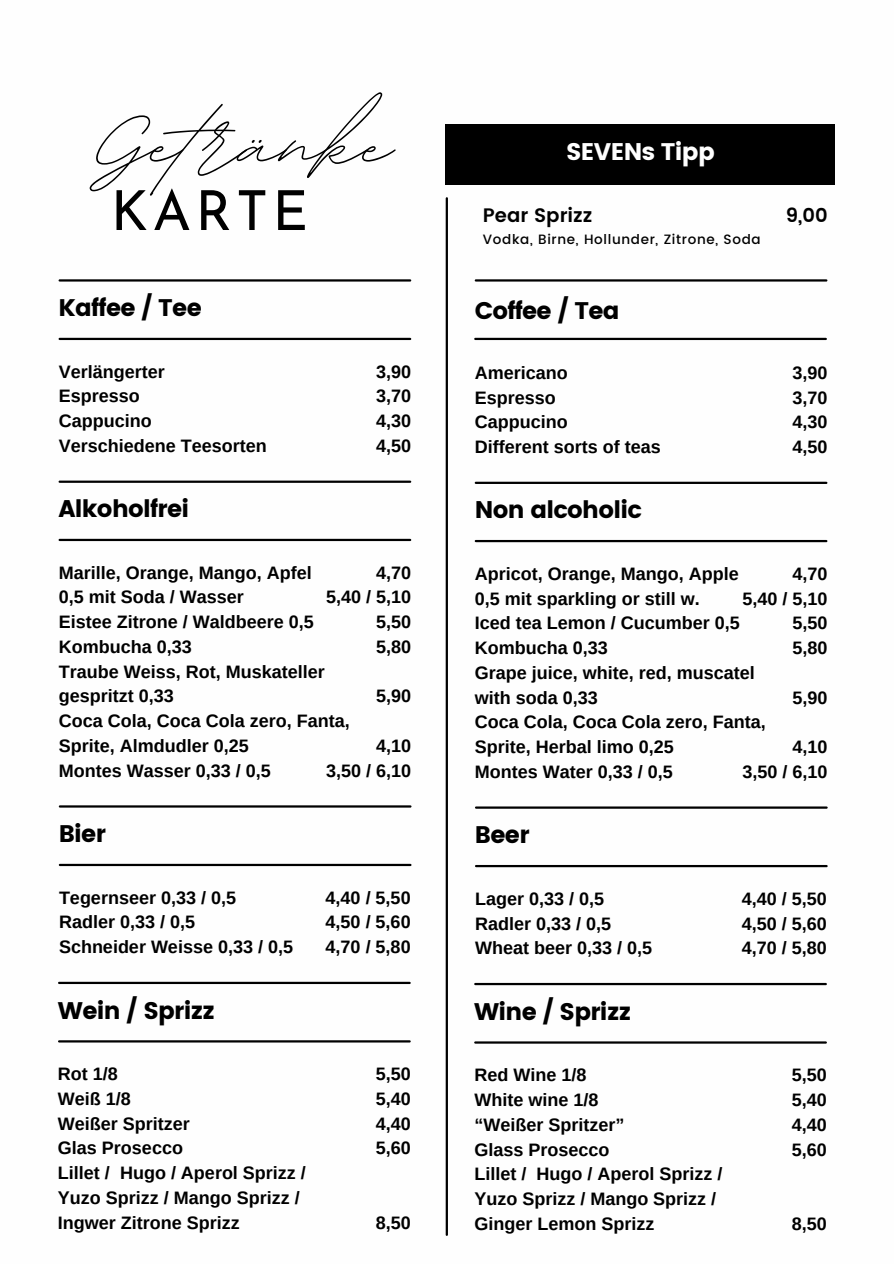
<style>
.page{position:relative;width:894px;height:1264px;background:#fff}
.page>*{position:absolute;margin:0;border:0;box-sizing:border-box;transform-origin:0 0}
.t1{font:135.6px "BD Script";color:#000}
.t2{font:55.05px "Josefin Sans";letter-spacing:.08em;color:#000}
.t3{font:24px "Poppins";letter-spacing:-.03em;color:#000}
.t4{font:24px "Poppins";letter-spacing:-.03em;color:#fefefe}
.t5{font:600 19.5px "Poppins";color:#000}
.t6{font:700 18px/24.8px "Arimo";color:#000}
.t7{font:500 13.5px "Poppins";letter-spacing:.05em;color:#000}
</style>
<div class="page">
<hr style="left:60px;top:279px;width:350px;height:2px;background:#000">
<hr style="left:60px;top:338px;width:350px;height:2px;background:#000">
<hr style="left:445px;top:198px;width:3px;height:1036px;background:#000">
<div style="left:445px;top:124px;width:389px;height:60px;background:#000"></div>
<hr style="left:60px;top:480px;width:350px;height:3px;background:#000">
<hr style="left:60px;top:539px;width:350px;height:2px;background:#000">
<hr style="left:60px;top:805px;width:350px;height:2px;background:#000">
<hr style="left:60px;top:863px;width:350px;height:3px;background:#000">
<hr style="left:59px;top:981px;width:350px;height:3px;background:#000">
<hr style="left:59px;top:1040px;width:350px;height:2px;background:#000">
<hr style="left:475px;top:279px;width:351px;height:2px;background:#000">
<hr style="left:475px;top:338px;width:350px;height:2px;background:#000">
<hr style="left:475px;top:481px;width:351px;height:3px;background:#000">
<hr style="left:475px;top:540px;width:351px;height:2px;background:#000">
<hr style="left:476px;top:806px;width:350px;height:2px;background:#000">
<hr style="left:476px;top:865px;width:350px;height:2px;background:#000">
<hr style="left:475px;top:982px;width:350px;height:3px;background:#000">
<hr style="left:475px;top:1041px;width:350px;height:2px;background:#000">
<h3 class="t1" style="left:95px;top:54px;width:297px">Getränke</h3>
<p class="t2" style="left:111px;top:189px;width:199px">KARTE</p>
<h2 class="t3" style="left:58px;top:294px;width:145px">Kaffee / Tee</h2>
<h3 class="t6" style="left:59px;top:359px;width:209px">Verlängerter<br>Espresso<br>Cappucino<br>Verschiedene Teesorten</h3>
<p class="t6" style="left:376px;top:359px;width:37px;text-align:justify">3,90<br>3,70<br>4,30<br>4,50</p>
<p class="t3" style="left:58px;top:495px;width:132px">Alkoholfrei</p>
<h5 class="t6" style="left:59px;top:560px;width:292px">Marille, Orange, Mango, Apfel<br>0,5 mit Soda / Wasser<br>Eistee Zitrone / Waldbeere 0,5<br>Kombucha 0,33<br>Traube Weiss, Rot, Muskateller gespritzt 0,33<br>Coca Cola, Coca Cola zero, Fanta,<br>Sprite, Almdudler 0,25<br>Montes Wasser 0,33 / 0,5</h5>
<h5 class="t6" style="left:326px;top:560px;width:87px;text-align:right">4,70<br>5,40 / 5,10<br>5,50<br>5,80</h5>
<h5 class="t6" style="left:376px;top:684px;width:37px">5,90</h5>
<h5 class="t6" style="left:326px;top:733px;width:87px;text-align:right">4,10<br>3,50 / 6,10</h5>
<p class="t3" style="left:59px;top:819px;width:49px">Bier</p>
<h3 class="t6" style="left:59px;top:885px;width:235px">Tegernseer 0,33 / 0,5<br>Radler 0,33 / 0,5<br>Schneider Weisse 0,33 / 0,5</h3>
<p class="t6" style="left:325px;top:885px;width:86px;text-align:justify">4,40 / 5,50<br>4,50 / 5,60<br>4,70 / 5,80</p>
<h5 class="t3" style="left:58px;top:996px;width:158px">Wein / Sprizz</h5>
<h5 class="t6" style="left:58px;top:1061px;width:249px">Rot 1/8<br>Weiß 1/8<br>Weißer Spritzer<br>Glas Prosecco<br>Lillet / Hugo / Aperol Sprizz /<br>Yuzo Sprizz / Mango Sprizz /<br>Ingwer Zitrone Sprizz</h5>
<p class="t6" style="left:375px;top:1061px;width:37px;text-align:justify">5,50<br>5,40<br>4,40<br>5,60</p>
<h3 class="t6" style="left:375px;top:1210px;width:37px">8,50</h3>
<h1 class="t4" style="left:566px;top:138px;width:150px">SEVENs Tipp</h1>
<p class="t5" style="left:482px;top:204px;width:111px">Pear Sprizz</p>
<h5 class="t7" style="left:482px;top:232px;width:279px">Vodka, Birne, Hollunder, Zitrone, Soda</h5>
<p class="t3" style="left:474px;top:296px;width:146px">Coffee / Tea</p>
<h5 class="t5" style="left:785px;top:204px;width:43px">9,00</h5>
<h5 class="t6" style="left:475px;top:360px;width:187px">Americano<br>Espresso<br>Cappucino<br>Different sorts of teas</h5>
<h5 class="t6" style="left:792px;top:360px;width:37px;text-align:justify">3,90<br>3,70<br>4,30<br>4,50</h5>
<h5 class="t3" style="left:474px;top:496px;width:169px">Non alcoholic</h5>
<h3 class="t6" style="left:475px;top:561px;width:292px">Apricot, Orange, Mango, Apple<br>0,5 mit sparkling or still w.<br>Iced tea Lemon / Cucumber 0,5<br>Kombucha 0,33<br>Grape juice, white, red, muscatel with soda 0,33<br>Coca Cola, Coca Cola zero, Fanta,<br>Sprite, Herbal limo 0,25<br>Montes Water 0,33 / 0,5</h3>
<p class="t6" style="left:742px;top:561px;width:87px;text-align:right">4,70<br>5,40 / 5,10<br>5,50<br>5,80</p>
<h5 class="t6" style="left:792px;top:685px;width:37px">5,90</h5>
<h4 class="t6" style="left:742px;top:734px;width:87px;text-align:right">4,10<br>3,50 / 6,10</h4>
<p class="t3" style="left:475px;top:821px;width:56px">Beer</p>
<p class="t6" style="left:475px;top:886px;width:178px">Lager 0,33 / 0,5<br>Radler 0,33 / 0,5<br>Wheat beer 0,33 / 0,5</p>
<h3 class="t6" style="left:741px;top:886px;width:86px;text-align:justify">4,40 / 5,50<br>4,50 / 5,60<br>4,70 / 5,80</h3>
<p class="t3" style="left:474px;top:997px;width:158px">Wine / Sprizz</p>
<h5 class="t6" style="left:474px;top:1062px;width:249px">Red Wine 1/8<br>White wine 1/8<br>“Weißer Spritzer”<br>Glass Prosecco<br>Lillet / Hugo / Aperol Sprizz /<br>Yuzo Sprizz / Mango Sprizz /<br>Ginger Lemon Sprizz</h5>
<h5 class="t6" style="left:791px;top:1062px;width:37px;text-align:justify">5,50<br>5,40<br>4,40<br>5,60</h5>
<p class="t6" style="left:791px;top:1211px;width:37px">8,50</p>
</div>
